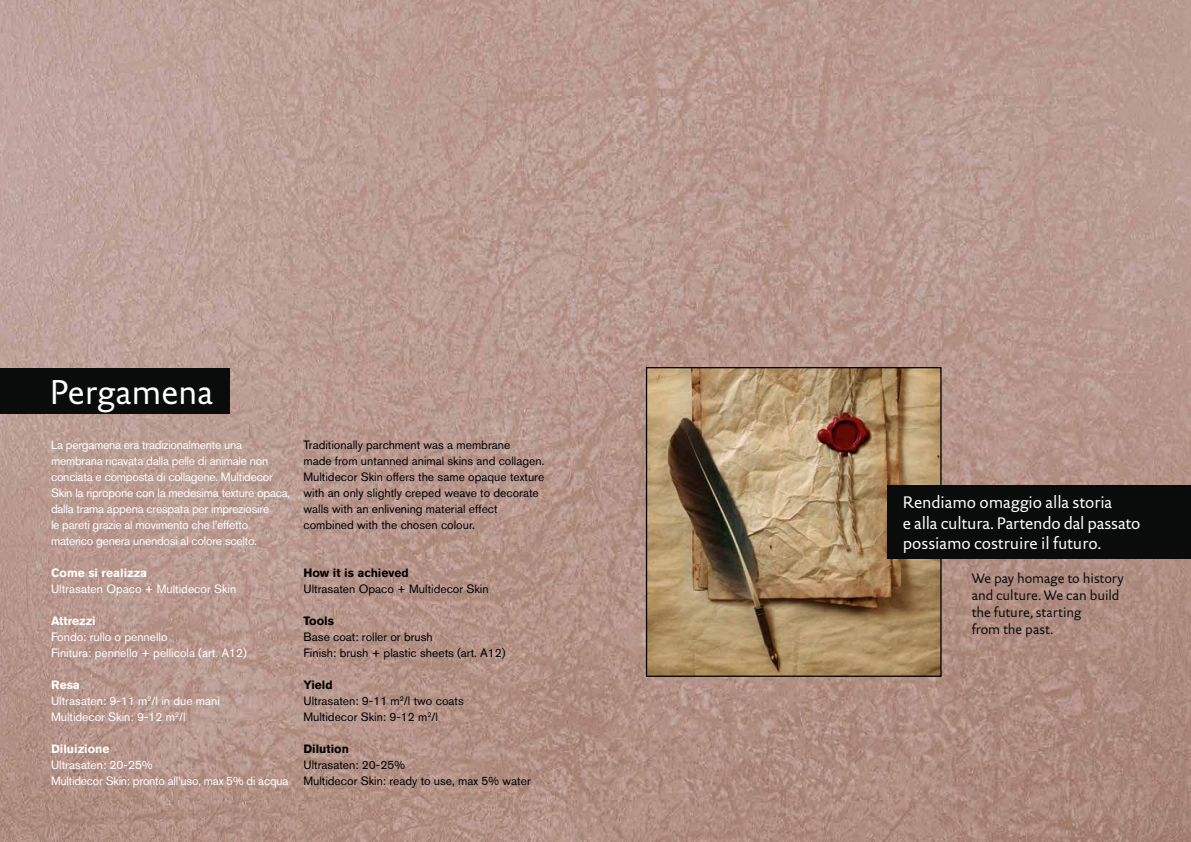
<style>
.page{position:relative;width:1191px;height:842px;background:#fff}
.page>*{position:absolute;margin:0;border:0;box-sizing:border-box;transform-origin:0 0}
.t1{font:35px "DTL Documenta Sans T";letter-spacing:-.005em;color:#fff}
.t2{font:17px/20.4px "DTL Documenta Sans T";letter-spacing:-.005em;color:#fff}
.t3{font:14px/17px "DTL Documenta Sans T";color:#0a0b0b}
.t4{font:12px/16px "Akzidenz Grotesk Std";color:#000}
.t5{font:12px/16px "Akzidenz Grotesk Std";letter-spacing:-.02em;color:#fff}
.t6{font:12px/16px "Akzidenz Grotesk Std";color:#fff}
.t7{font:700 12px "Akzidenz Grotesk Std";color:#fff}
.t8{font:700 12px "Akzidenz Grotesk Std";color:#000}
.s1{font-weight:700}
</style>
<div class="page">
<img style="left:0;top:0;width:1191px;height:842px">
<div style="left:0;top:369px;width:230px;height:45px;background:#0a0b0b"></div>
<img style="left:648px;top:369px;width:291px;height:306px">
<div style="left:646px;top:367px;width:295px;height:310px;border:1px solid #000"></div>
<div style="left:887px;top:485px;width:304px;height:74px;background:#0a0b0b"></div>
<h1 class="t1" style="left:50px;top:370px;width:165px">Pergamena</h1>
<p class="t5" style="left:51px;top:437px;width:241px">La pergamena era tradizionalmente una membrana ricavata dalla pelle di animale non conciata e composta di collagene. Multidecor Skin la ripropone con la medesima texture opaca, dalla trama appena crespata per impreziosire<br>le pareti grazie al movimento che l’effetto materico genera unendosi al colore scelto.</p>
<p class="t7" style="left:51px;top:566px;width:98px">Come si realizza</p>
<p class="t6" style="left:51px;top:581px;width:187px">Ultrasaten Opaco + Multidecor Skin</p>
<p class="t7" style="left:51px;top:614px;width:46px">Attrezzi</p>
<p class="t6" style="left:51px;top:629px;width:197px">Fondo: rullo o pennello<br>Finitura: pennello + pellicola (art. A12)</p>
<p class="t6" style="left:51px;top:677px;width:170px"><span class="s1">Resa<br></span>Ultrasaten: 9-11 m<sup>2</sup>/l in due mani<br>Multidecor Skin: 9-12 m<sup>2</sup>/l</p>
<p class="t7" style="left:51px;top:742px;width:60px">Diluizione</p>
<p class="t5" style="left:51px;top:757px;width:239px">Ultrasaten: 20-25%<br>Multidecor Skin: pronto all’uso, max 5% di acqua</p>
<p class="t4" style="left:303px;top:437px;width:242px">Traditionally parchment was a membrane<br>made from untanned animal skins and collagen.<br>Multidecor Skin offers the same opaque texture with an only slightly creped weave to decorate walls with an enlivening material effect combined with the chosen colour.</p>
<p class="t8" style="left:303px;top:566px;width:107px">How it is achieved</p>
<p class="t4" style="left:303px;top:581px;width:187px">Ultrasaten Opaco + Multidecor Skin</p>
<p class="t8" style="left:303px;top:614px;width:32px">Tools</p>
<p class="t4" style="left:303px;top:629px;width:204px">Base coat: roller or brush<br>Finish: brush + plastic sheets (art. A12)</p>
<p class="t4" style="left:303px;top:677px;width:162px"><span class="s1">Yield<br></span>Ultrasaten: 9-11 m<sup>2</sup>/l two coats<br>Multidecor Skin: 9-12 m<sup>2</sup>/l</p>
<p class="t8" style="left:303px;top:742px;width:47px">Dilution</p>
<p class="t4" style="left:303px;top:757px;width:229px">Ultrasaten: 20-25%<br>Multidecor Skin: ready to use, max 5% water</p>
<h2 class="t2" style="left:903px;top:492px;width:239px">Rendiamo omaggio alla storia<br>e alla cultura. Partendo dal passato possiamo costruire il futuro.</h2>
<p class="t3" style="left:971px;top:569px;width:153px">We pay homage to history and culture. We can build the future, starting<br>from the past.</p>
</div>
